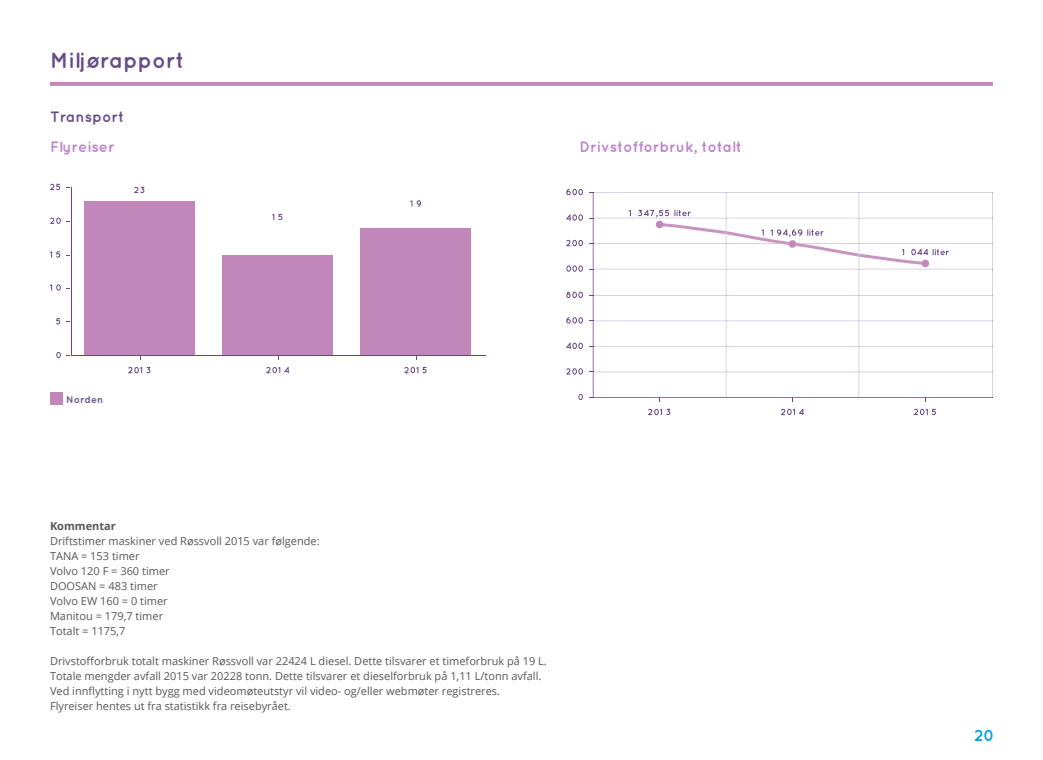
<style>
.page{position:relative;width:1043px;height:760px;background:#fff}
.page>*{position:absolute;margin:0;border:0;box-sizing:border-box;transform-origin:0 0}
.t1{font:700 22px "Quicksand";color:#654c87}
.t2{font:700 16px "Quicksand";color:#009fe3}
.t3{font:700 15px "Quicksand";color:#bd83cb}
.t4{font:700 15px "Quicksand";color:#654c87}
.t5{font:11px/15px "Open Sans";color:#55565a}
.t6{font:700 11px "Open Sans";color:#55565a}
.t7{font:700 10px "Quicksand";color:#654c87}
</style>
<div class="page">
<hr style="left:50px;top:82px;width:943px;height:4px;background:#c287bb">
<svg style="left:67px;top:187px;width:418px;height:172px"></svg>
<svg style="left:128px;top:367px;width:22px;height:6px"></svg>
<svg style="left:266px;top:367px;width:23px;height:6px"></svg>
<svg style="left:404px;top:367px;width:23px;height:6px"></svg>
<svg style="left:56px;top:352px;width:5px;height:6px"></svg>
<svg style="left:56px;top:318px;width:4px;height:6px"></svg>
<svg style="left:50px;top:284px;width:11px;height:7px"></svg>
<svg style="left:50px;top:251px;width:10px;height:7px"></svg>
<svg style="left:50px;top:218px;width:11px;height:6px"></svg>
<svg style="left:50px;top:184px;width:10px;height:6px"></svg>
<div style="left:50px;top:393px;width:12px;height:12px;background:#c287ba"></div>
<svg style="left:589px;top:192px;width:404px;height:209px"></svg>
<svg style="left:648px;top:409px;width:22px;height:6px"></svg>
<svg style="left:781px;top:409px;width:23px;height:6px"></svg>
<svg style="left:914px;top:409px;width:22px;height:6px"></svg>
<svg style="left:578px;top:394px;width:5px;height:6px"></svg>
<svg style="left:566px;top:368px;width:17px;height:7px"></svg>
<svg style="left:566px;top:343px;width:17px;height:6px"></svg>
<svg style="left:566px;top:317px;width:17px;height:7px"></svg>
<svg style="left:566px;top:292px;width:17px;height:6px"></svg>
<svg style="left:566px;top:265px;width:17px;height:7px"></svg>
<svg style="left:566px;top:240px;width:17px;height:6px"></svg>
<svg style="left:566px;top:214px;width:17px;height:7px"></svg>
<svg style="left:566px;top:189px;width:17px;height:6px"></svg>
<h1 class="t1" style="left:50px;top:47px;width:136px">Miljørapport</h1>
<h3 class="t4" style="left:50px;top:108px;width:76px">Transport</h3>
<h3 class="t3" style="left:50px;top:138px;width:66px">Flyreiser</h3>
<h3 class="t3" style="left:580px;top:138px;width:164px">Drivstofforbruk, totalt</h3>
<p class="t7" style="left:66px;top:393px;width:39px">Norden</p>
<p class="t6" style="left:50px;top:519px;width:67px">Kommentar</p>
<p class="t5" style="left:50px;top:534px;width:271px">Driftstimer maskiner ved Røssvoll 2015 var følgende:<br>TANA = 153 timer<br>Volvo 120 F = 360 timer<br>DOOSAN = 483 timer<br>Volvo EW 160 = 0 timer<br>Manitou = 179,7 timer<br>Totalt = 1175,7</p>
<p class="t5" style="left:50px;top:654px;width:498px">Drivstofforbruk totalt maskiner Røssvoll var 22424 L diesel. Dette tilsvarer et timeforbruk på 19 L.<br>Totale mengder avfall 2015 var 20228 tonn. Dette tilsvarer et dieselforbruk på 1,11 L/tonn avfall.<br>Ved innflytting i nytt bygg med videomøteutstyr vil video- og/eller webmøter registreres.<br>Flyreiser hentes ut fra statistikk fra reisebyrået.</p>
<h2 class="t2" style="left:974px;top:726px;width:22px">20</h2>
</div>
